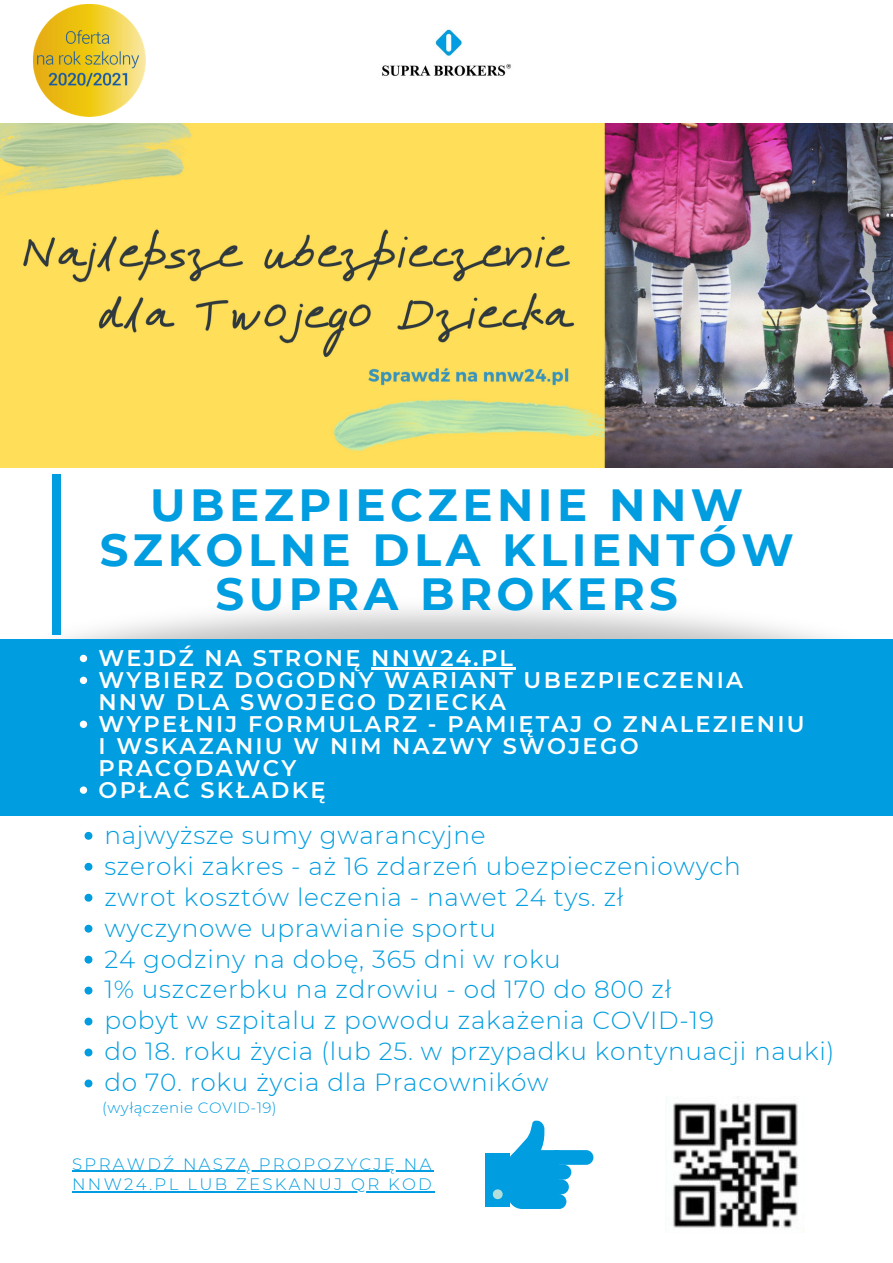
<style>
.page{position:relative;width:893px;height:1263px;background:#fff}
.page>*{position:absolute;margin:0;border:0;box-sizing:border-box;transform-origin:0 0}
.t1{font:700 45px/44.5px "Montserrat";letter-spacing:.1em;color:#009de0;text-align:center}
.t2{font:300 24.75px/31px "Montserrat";letter-spacing:.03em;color:#009de0}
.t3{font:600 22.58px/22px "Montserrat";letter-spacing:.1em;color:#fff}
.t4{font:300 16.58px/20.9px "Montserrat";letter-spacing:.14em;color:#009de0}
.t5{font:300 15px "Montserrat";letter-spacing:.03em;color:#009de0}
</style>
<div class="page">
<svg style="left:85px;top:832px;width:7px;height:8px"></svg>
<svg style="left:85px;top:863px;width:7px;height:8px"></svg>
<svg style="left:85px;top:894px;width:7px;height:8px"></svg>
<svg style="left:85px;top:925px;width:7px;height:7px"></svg>
<svg style="left:85px;top:956px;width:7px;height:7px"></svg>
<svg style="left:85px;top:987px;width:7px;height:7px"></svg>
<svg style="left:85px;top:1017px;width:7px;height:8px"></svg>
<svg style="left:85px;top:1048px;width:7px;height:8px"></svg>
<svg style="left:85px;top:1079px;width:7px;height:8px"></svg>
<img style="left:52px;top:550px;width:777px;height:89px">
<div style="left:0;top:639px;width:893px;height:176px;background:#009de0"></div>
<div style="left:52px;top:474px;width:8px;height:160px;background:#009de0"></div>
<img style="left:0;top:123px;width:893px;height:345px">
<img style="left:382px;top:27px;width:129px;height:49px">
<img style="left:33px;top:4px;width:112px;height:112px">
<img style="left:673px;top:1103px;width:126px;height:125px">
<svg style="left:80px;top:655px;width:7px;height:7px"></svg>
<hr style="left:371px;top:668px;width:144px;height:2px;background:#fff">
<svg style="left:80px;top:677px;width:7px;height:7px"></svg>
<svg style="left:80px;top:721px;width:7px;height:7px"></svg>
<svg style="left:80px;top:786px;width:7px;height:8px"></svg>
<div style="left:549px;top:1150px;width:44px;height:15px;background:#009de0;border-radius:7px"></div>
<div style="left:542px;top:1165px;width:29px;height:14px;background:#009de0;border-radius:7px"></div>
<svg style="left:539px;top:1179px;width:30px;height:15px"></svg>
<div style="left:485px;top:1152px;width:25px;height:54px;background:#009de0"></div>
<svg style="left:493px;top:1121px;width:73px;height:88px"></svg>
<hr style="left:72px;top:1170px;width:362px;height:2px;background:#009de0">
<hr style="left:72px;top:1191px;width:362px;height:1px;background:#009de0">
<h1 class="t1" style="left:100px;top:483px;width:695px">UBEZPIECZENIE NNW<br>SZKOLNE DLA KLIENTÓW<br>SUPRA BROKERS</h1>
<p class="t3" style="left:98px;top:647px;width:708px">WEJDŹ NA STRONĘ NNW24.PL<br>WYBIERZ DOGODNY WARIANT UBEZPIECZENIA NNW DLA SWOJEGO DZIECKA<br>WYPEŁNIJ FORMULARZ - PAMIĘTAJ O ZNALEZIENIU</p>
<p class="t3" style="left:98px;top:735px;width:542px">I WSKAZANIU W NIM NAZWY SWOJEGO<br>PRACODAWCY</p>
<p class="t3" style="left:98px;top:779px;width:228px">OPŁAĆ SKŁADKĘ</p>
<p class="t2" style="left:104px;top:819px;width:732px">najwyższe sumy gwarancyjne<br>szeroki zakres - aż 16 zdarzeń ubezpieczeniowych<br>zwrot kosztów leczenia - nawet 24 tys. zł<br>wyczynowe uprawianie sportu<br>24 godziny na dobę, 365 dni w roku<br>1% uszczerbku na zdrowiu - od 170 do 800 zł<br>pobyt w szpitalu z powodu zakażenia COVID-19<br>do 18. roku życia (lub 25. w przypadku kontynuacji nauki) do 70. roku życia dla Pracowników</p>
<p class="t5" style="left:102px;top:1098px;width:176px">(wyłączenie COVID-19)</p>
<p class="t4" style="left:72px;top:1153px;width:361px">SPRAWDŹ NASZĄ PROPOZYCJĘ NA<br>NNW24.PL LUB ZESKANUJ QR KOD</p>
</div>
